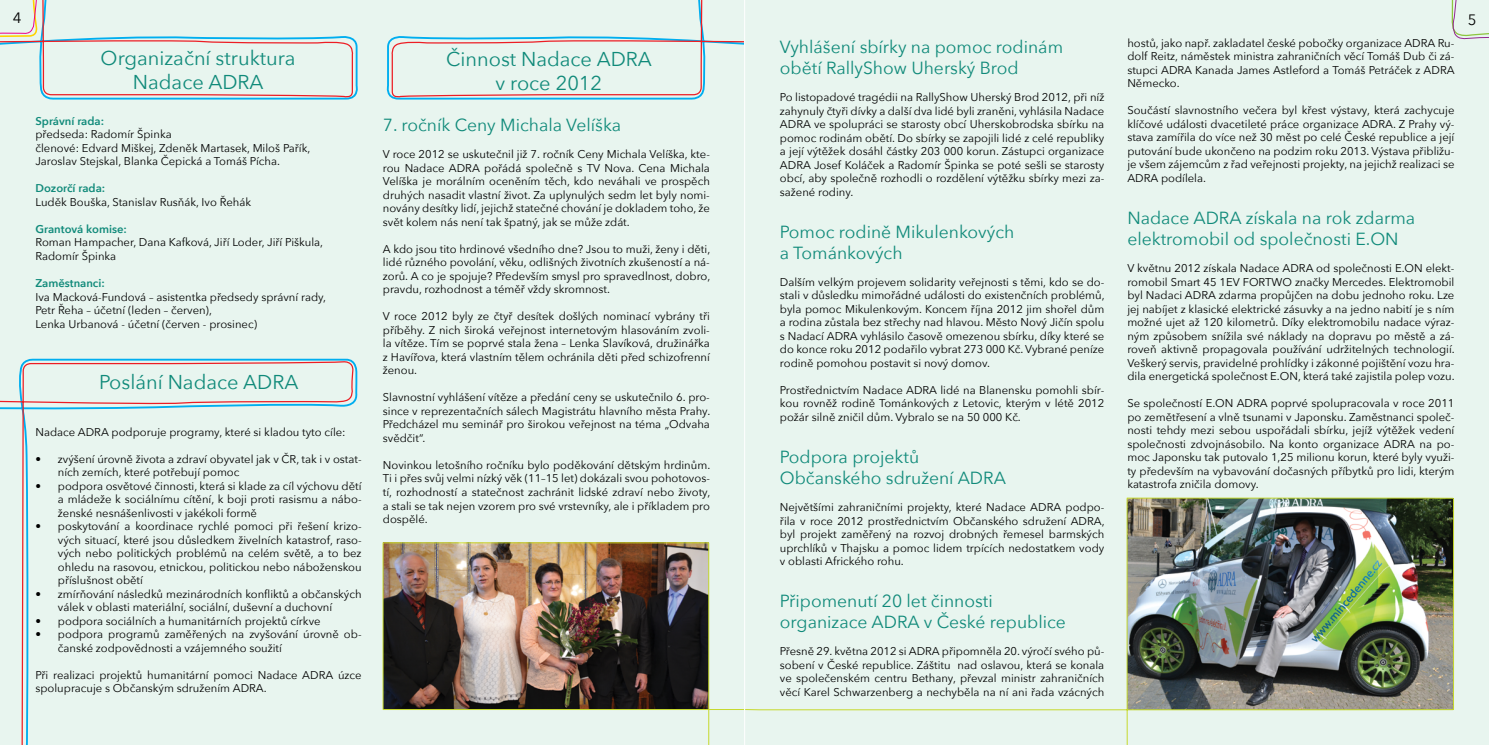
<style>
.page{position:relative;width:1489px;height:745px;background:#fff}
.page>*{position:absolute;margin:0;border:0;box-sizing:border-box;transform-origin:0 0}
.t1{font:20px/24px "Avenir Next";color:#108a7a;text-align:center}
.t2{font:17.5px/21px "Avenir Next";color:#108a7a}
.t3{font:15px "Avenir Next";color:#000}
.t4{font:11.25px/13.5px "Avenir Next";color:#000;text-align:justify}
.t5{font:600 11.25px "Avenir Next";color:#108a7a}
</style>
<div class="page">
<div style="left:0;top:0;width:744px;height:744px;background:#e8f5ef"></div>
<svg style="left:25px;top:358px;width:333px;height:46px"></svg>
<svg style="left:386px;top:0;width:358px;height:100px"></svg>
<svg style="left:0;top:361px;width:353px;height:383px"></svg>
<img style="left:382px;top:542px;width:361px;height:202px">
<div style="left:744px;top:0;width:744px;height:744px;background:#e8f5ef"></div>
<img style="left:743px;top:497px;width:710px;height:247px">
<svg style="left:0;top:0;width:358px;height:100px"></svg>
<svg style="left:1451px;top:0;width:37px;height:40px"></svg>
<hr style="left:744px;top:0;width:1px;height:744px;background:#fff">
<h3 class="t3" style="left:13px;top:9px;width:10px">4</h3>
<h3 class="t3" style="left:1467px;top:10px;width:10px">5</h3>
<h1 class="t1" style="left:101px;top:46px;width:196px">Organizační struktura<br>Nadace ADRA</h1>
<h1 class="t1" style="left:446px;top:47px;width:207px">Činnost Nadace ADRA v roce 2012</h1>
<p class="t5" style="left:35px;top:114px;width:70px">Správní rada:</p>
<p class="t4" style="left:35px;top:127px;width:276px;text-align:left">předseda: Radomír Špinka<br>členové: Edvard Miškej, Zdeněk Martasek, Miloš Pařík,<br>Jaroslav Stejskal, Blanka Čepická a Tomáš Pícha.</p>
<p class="t5" style="left:35px;top:181px;width:71px">Dozorčí rada:</p>
<p class="t4" style="left:35px;top:195px;width:217px">Luděk Bouška, Stanislav Rusňák, Ivo Řehák</p>
<p class="t5" style="left:35px;top:222px;width:93px">Grantová komise:</p>
<p class="t4" style="left:35px;top:235px;width:289px">Roman Hampacher, Dana Kafková, Jiří Loder, Jiří Piškula,<br>Radomír Špinka</p>
<p class="t5" style="left:35px;top:276px;width:71px">Zaměstnanci:</p>
<p class="t4" style="left:35px;top:289px;width:292px;text-align:left">Iva Macková-Fundová – asistentka předsedy správní rady,<br>Petr Řeha – účetní (leden – červen),<br>Lenka Urbanová - účetní (červen - prosinec)</p>
<h1 class="t1" style="left:99px;top:370px;width:201px">Poslání Nadace ADRA</h1>
<p class="t4" style="left:35px;top:424px;width:312px">Nadace ADRA podporuje programy, které si kladou tyto cíle:</p>
<p class="t4" style="left:58px;top:451px;width:305px;text-indent:-22px">• zvýšení úrovně života a zdraví obyvatel jak v ČR, tak i v ostat&shy;ních zemích, které potřebují pomoc</p>
<p class="t4" style="left:58px;top:478px;width:305px;text-indent:-22px">• podpora osvětové činnosti, která si klade za cíl výchovu dětí a mládeže k sociálnímu cítění, k boji proti rasismu a nábo&shy;ženské nesnášenlivosti v jakékoli formě</p>
<p class="t4" style="left:58px;top:519px;width:305px;text-indent:-22px">• poskytování a koordinace rychlé pomoci při řešení krizo&shy;vých situací, které jsou důsledkem živelních katastrof, raso&shy;vých nebo politických problémů na celém světě, a to bez ohledu na rasovou, etnickou, politickou nebo náboženskou příslušnost obětí</p>
<p class="t4" style="left:58px;top:586px;width:305px;text-indent:-22px">• zmírňování následků mezinárodních konfliktů a občanských válek v oblasti materiální, sociální, duševní a duchovní</p>
<p class="t4" style="left:35px;top:613px;width:287px">• podpora sociálních a humanitárních projektů církve</p>
<p class="t4" style="left:58px;top:627px;width:305px;text-indent:-22px">• podpora programů zaměřených na zvyšování úrovně ob&shy;čanské zodpovědnosti a vzájemného soužití</p>
<p class="t4" style="left:35px;top:667px;width:327px">Při realizaci projektů humanitární pomoci Nadace ADRA úzce spolupracuje s Občanským sdružením ADRA.</p>
<h2 class="t2" style="left:383px;top:114px;width:240px">7. ročník Ceny Michala Velíška</h2>
<p class="t4" style="left:383px;top:147px;width:328px">V roce 2012 se uskutečnil již 7. ročník Ceny Michala Velíška, kte&shy;rou Nadace ADRA pořádá společně s TV Nova. Cena Michala Velíška je morálním oceněním těch, kdo neváhali ve prospěch druhých nasadit vlastní život. Za uplynulých sedm let byly nomi&shy;novány desítky lidí, jejichž statečné chování je dokladem toho, že svět kolem nás není tak špatný, jak se může zdát.</p>
<p class="t4" style="left:383px;top:242px;width:329px">A kdo jsou tito hrdinové všedního dne? Jsou to muži, ženy i děti, lidé různého povolání, věku, odlišných životních zkušeností a ná&shy;zorů. A co je spojuje? Především smysl pro spravedlnost, dobro, pravdu, rozhodnost a téměř vždy skromnost.</p>
<p class="t4" style="left:383px;top:309px;width:328px">V roce 2012 byly ze čtyř desítek došlých nominací vybrány tři příběhy. Z nich široká veřejnost internetovým hlasováním zvoli&shy;la vítěze. Tím se poprvé stala žena – Lenka Slavíková, družinářka z Havířova, která vlastním tělem ochránila děti před schizofrenní ženou.</p>
<p class="t4" style="left:383px;top:390px;width:329px">Slavnostní vyhlášení vítěze a předání ceny se uskutečnilo 6. pro&shy;since v reprezentačních sálech Magistrátu hlavního města Prahy.<br>Předcházel mu seminář pro širokou veřejnost na téma „Odvaha svědčit“.</p>
<p class="t4" style="left:383px;top:458px;width:329px">Novinkou letošního ročníku bylo poděkování dětským hrdinům.<br>Ti i přes svůj velmi nízký věk (11–15 let) dokázali svou pohotovos&shy;tí, rozhodností a statečnost zachránit lidské zdraví nebo životy, a stali se tak nejen vzorem pro své vrstevníky, ale i příkladem pro dospělé.</p>
<h2 class="t2" style="left:780px;top:36px;width:285px">Vyhlášení sbírky na pomoc rodinám obětí RallyShow Uherský Brod</h2>
<p class="t4" style="left:780px;top:90px;width:326px">Po listopadové tragédii na RallyShow Uherský Brod 2012, při níž zahynuly čtyři dívky a další dva lidé byli zraněni, vyhlásila Nadace ADRA ve spolupráci se starosty obcí Uherskobrodska sbírku na pomoc rodinám obětí. Do sbírky se zapojili lidé z celé republiky a její výtěžek dosáhl částky 203 000 korun. Zástupci organizace ADRA Josef Koláček a Radomír Špinka se poté sešli se starosty obcí, aby společně rozhodli o rozdělení výtěžku sbírky mezi za&shy;sažené rodiny.</p>
<h2 class="t2" style="left:780px;top:221px;width:236px">Pomoc rodině Mikulenkových a Tománkových</h2>
<p class="t4" style="left:780px;top:275px;width:326px">Dalším velkým projevem solidarity veřejnosti s těmi, kdo se do&shy;stali v důsledku mimořádné události do existenčních problémů, byla pomoc Mikulenkovým. Koncem října 2012 jim shořel dům a rodina zůstala bez střechy nad hlavou. Město Nový Jičín spolu s Nadací ADRA vyhlásilo časově omezenou sbírku, díky které se do konce roku 2012 podařilo vybrat 273 000 Kč. Vybrané peníze rodině pomohou postavit si nový domov.</p>
<p class="t4" style="left:780px;top:383px;width:326px">Prostřednictvím Nadace ADRA lidé na Blanensku pomohli sbír&shy;kou rovněž rodině Tománkových z Letovic, kterým v létě 2012 požár silně zničil dům. Vybralo se na 50 000 Kč.</p>
<h2 class="t2" style="left:780px;top:446px;width:227px">Podpora projektů<br>Občanského sdružení ADRA</h2>
<p class="t4" style="left:780px;top:500px;width:326px">Největšími zahraničními projekty, které Nadace ADRA podpo&shy;řila v roce 2012 prostřednictvím Občanského sdružení ADRA, byl projekt zaměřený na rozvoj drobných řemesel barmských uprchlíků v Thajsku a pomoc lidem trpících nedostatkem vody v oblasti Afrického rohu.</p>
<h2 class="t2" style="left:780px;top:590px;width:287px">Připomenutí 20 let činnosti organizace ADRA v České republice</h2>
<p class="t4" style="left:780px;top:644px;width:326px">Přesně 29. května 2012 si ADRA připomněla 20. výročí svého pů&shy;sobení v České republice. Záštitu nad oslavou, která se konala ve společenském centru Bethany, převzal ministr zahraničních věcí Karel Schwarzenberg a nechyběla na ní ani řada vzácných</p>
<p class="t4" style="left:1127px;top:36px;width:329px">hostů, jako např. zakladatel české pobočky organizace ADRA Ru&shy;dolf Reitz, náměstek ministra zahraničních věcí Tomáš Dub či zá&shy;stupci ADRA Kanada James Astleford a Tomáš Petráček z ADRA Německo.</p>
<p class="t4" style="left:1127px;top:104px;width:328px">Součástí slavnostního večera byl křest výstavy, která zachycuje klíčové události dvacetileté práce organizace ADRA. Z Prahy vý&shy;stava zamířila do více než 30 měst po celé České republice a její putování bude ukončeno na podzim roku 2013. Výstava přibližu&shy;je všem zájemcům z řad veřejnosti projekty, na jejichž realizaci se ADRA podílela.</p>
<h2 class="t2" style="left:1127px;top:207px;width:289px">Nadace ADRA získala na rok zdarma elektromobil od společnosti E.ON</h2>
<p class="t4" style="left:1127px;top:261px;width:329px">V květnu 2012 získala Nadace ADRA od společnosti E.ON elekt&shy;romobil Smart 45 1EV FORTWO značky Mercedes. Elektromobil byl Nadaci ADRA zdarma propůjčen na dobu jednoho roku. Lze jej nabíjet z klasické elektrické zásuvky a na jedno nabití je s ním možné ujet až 120 kilometrů. Díky elektromobilu nadace výraz&shy;ným způsobem snížila své náklady na dopravu po městě a zá&shy;roveň aktivně propagovala používání udržitelných technologií.<br>Veškerý servis, pravidelné prohlídky i zákonné pojištění vozu hra&shy;dila energetická společnost E.ON, která také zajistila polep vozu.</p>
<p class="t4" style="left:1127px;top:396px;width:328px">Se společností E.ON ADRA poprvé spolupracovala v roce 2011 po zemětřesení a vlně tsunami v Japonsku. Zaměstnanci společ&shy;nosti tehdy mezi sebou uspořádali sbírku, jejíž výtěžek vedení společnosti zdvojnásobilo. Na konto organizace ADRA na po&shy;moc Japonsku tak putovalo 1,25 milionu korun, které byly využi&shy;ty především na vybavování dočasných příbytků pro lidi, kterým katastrofa zničila domovy.</p>
</div>
